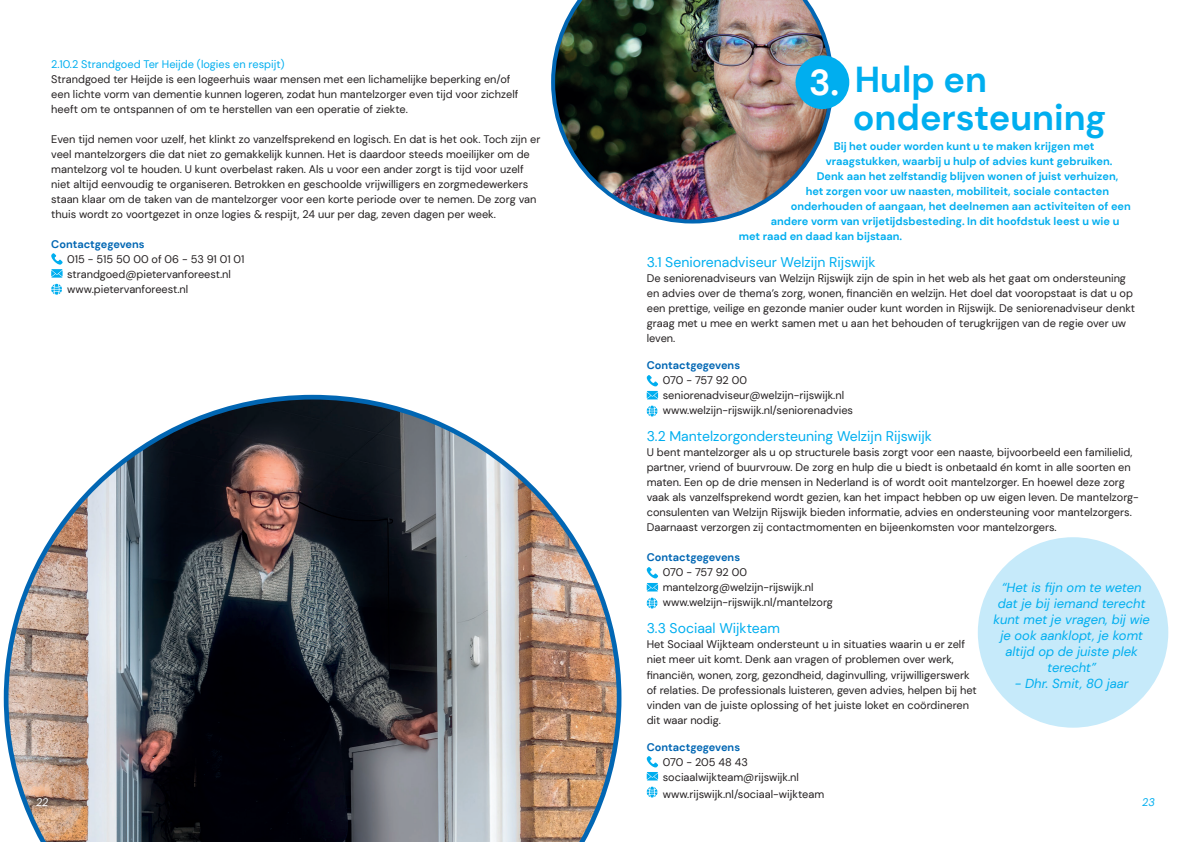
<style>
.page{position:relative;width:1191px;height:842px;background:#fff}
.page>*{position:absolute;margin:0;border:0;box-sizing:border-box;transform-origin:0 0}
.t1{font:700 36px/38px "DM Sans";color:#00aeef}
.t2{font:700 36px "DM Sans";color:#fff}
.t3{font:14px "DM Sans";color:#00aeef}
.t4{font:italic 13px/16px "DM Sans";color:#00aeef;text-align:center}
.t5{font:11px/15px "DM Sans";color:#231f20}
.t6{font:700 11px "DM Sans";color:#00aeef}
.t7{font:700 11px "DM Sans";color:#0166b3}
.t8{font:11px "DM Sans";color:#00aeef}
.t9{font:italic 11px "DM Sans";color:#fff}
.t10{font:italic 11px "DM Sans";color:#00aeef}
</style>
<div class="page">
<svg style="left:51px;top:253px;width:12px;height:25px"></svg>
<svg style="left:51px;top:284px;width:11px;height:11px"></svg>
<img style="left:4px;top:395px;width:617px;height:447px">
<svg style="left:646px;top:375px;width:12px;height:24px"></svg>
<svg style="left:646px;top:406px;width:11px;height:10px"></svg>
<svg style="left:646px;top:567px;width:12px;height:24px"></svg>
<svg style="left:646px;top:598px;width:11px;height:10px"></svg>
<svg style="left:646px;top:756px;width:12px;height:24px"></svg>
<svg style="left:646px;top:787px;width:11px;height:10px"></svg>
<img style="left:551px;top:0;width:282px;height:223px">
<div style="left:795px;top:55px;width:54px;height:54px;background:#00aeef;border-radius:50%"></div>
<div style="left:977px;top:537px;width:191px;height:191px;background:#c6eafa;border-radius:50%"></div>
<div style="left:31px;top:793px;width:22px;height:18px;background:#231f20;opacity:.75"></div>
<p class="t8" style="left:51px;top:57px;width:235px">2.10.2 Strandgoed Ter Heijde (logies en respijt)</p>
<p class="t5" style="left:51px;top:71px;width:469px">Strandgoed ter Heijde is een logeerhuis waar mensen met een lichamelijke beperking en/of een lichte vorm van dementie kunnen logeren, zodat hun mantelzorger even tijd voor zichzelf heeft om te ontspannen of om te herstellen van een operatie of ziekte.</p>
<p class="t5" style="left:51px;top:131px;width:490px">Even tijd nemen voor uzelf, het klinkt zo vanzelfsprekend en logisch. En dat is het ook. Toch zijn er veel mantelzorgers die dat niet zo gemakkelijk kunnen. Het is daardoor steeds moeilijker om de mantelzorg vol te houden. U kunt overbelast raken. Als u voor een ander zorgt is tijd voor uzelf niet altijd eenvoudig te organiseren. Betrokken en geschoolde vrijwilligers en zorgmedewerkers staan klaar om de taken van de mantelzorger voor een korte periode over te nemen. De zorg van thuis wordt zo voortgezet in onze logies &amp; respijt, 24 uur per dag, zeven dagen per week.</p>
<p class="t7" style="left:51px;top:237px;width:95px">Contactgegevens</p>
<p class="t5" style="left:67px;top:251px;width:179px">015 - 515 50 00 of 06 - 53 91 01 01 strandgoed@pietervanforeest.nl www.pietervanforeest.nl</p>
<h1 class="t1" style="left:852px;top:61px;width:255px">Hulp en ondersteuning</h1>
<p class="t6" style="left:833px;top:140px;width:262px">Bij het ouder worden kunt u te maken krijgen met</p>
<p class="t6" style="left:825px;top:155px;width:288px">vraagstukken, waarbij u hulp of advies kunt gebruiken.</p>
<p class="t6" style="left:817px;top:170px;width:303px">Denk aan het zelfstandig blijven wonen of juist verhuizen,</p>
<p class="t6" style="left:806px;top:185px;width:305px">het zorgen voor uw naasten, mobiliteit, sociale contacten</p>
<p class="t6" style="left:790px;top:200px;width:341px">onderhouden of aangaan, het deelnemen aan activiteiten of een</p>
<p class="t6" style="left:770px;top:215px;width:350px">andere vorm van vrijetijdsbesteding. In dit hoofdstuk leest u wie u</p>
<p class="t6" style="left:738px;top:230px;width:165px">met raad en daad kan bijstaan.</p>
<p class="t3" style="left:646px;top:254px;width:230px">3.1 Seniorenadviseur Welzijn Rijswijk</p>
<p class="t5" style="left:646px;top:271px;width:490px">De seniorenadviseurs van Welzijn Rijswijk zijn de spin in het web als het gaat om ondersteuning en advies over de thema’s zorg, wonen, financiën en welzijn. Het doel dat vooropstaat is dat u op een prettige, veilige en gezonde manier ouder kunt worden in Rijswijk. De seniorenadviseur denkt graag met u mee en werkt samen met u aan het behouden of terugkrijgen van de regie over uw leven.</p>
<p class="t7" style="left:646px;top:359px;width:95px">Contactgegevens</p>
<p class="t5" style="left:662px;top:373px;width:192px">070 - 757 92 00 seniorenadviseur@welzijn-rijswijk.nl www.welzijn-rijswijk.nl/seniorenadvies</p>
<p class="t3" style="left:646px;top:428px;width:287px">3.2 Mantelzorgondersteuning Welzijn Rijswijk</p>
<p class="t5" style="left:646px;top:445px;width:494px">U bent mantelzorger als u op structurele basis zorgt voor een naaste, bijvoorbeeld een familielid, partner, vriend of buurvrouw. De zorg en hulp die u biedt is onbetaald én komt in alle soorten en maten. Een op de drie mensen in Nederland is of wordt ooit mantelzorger. En hoewel deze zorg vaak als vanzelfsprekend wordt gezien, kan het impact hebben op uw eigen leven. De mantelzorg&shy;consulenten van Welzijn Rijswijk bieden informatie, advies en ondersteuning voor mantelzorgers.<br>Daarnaast verzorgen zij contactmomenten en bijeenkomsten voor mantelzorgers.</p>
<p class="t7" style="left:646px;top:551px;width:95px">Contactgegevens</p>
<p class="t5" style="left:662px;top:565px;width:172px">070 - 757 92 00 mantelzorg@welzijn-rijswijk.nl www.welzijn-rijswijk.nl/mantelzorg</p>
<p class="t3" style="left:646px;top:620px;width:135px">3.3 Sociaal Wijkteam</p>
<p class="t5" style="left:646px;top:637px;width:332px">Het Sociaal Wijkteam ondersteunt u in situaties waarin u er zelf niet meer uit komt. Denk aan vragen of problemen over werk, financiën, wonen, zorg, gezondheid, daginvulling, vrijwilligerswerk of relaties. De professionals luisteren, geven advies, helpen bij het vinden van de juiste oplossing of het juiste loket en coördineren dit waar nodig.</p>
<p class="t7" style="left:646px;top:740px;width:95px">Contactgegevens</p>
<p class="t5" style="left:662px;top:754px;width:138px">070 - 205 48 43 sociaalwijkteam@rijswijk.nl</p>
<p class="t5" style="left:662px;top:786px;width:163px">www.rijswijk.nl/sociaal-wijkteam</p>
<h1 class="t2" style="left:809px;top:60px;width:32px">3.</h1>
<p class="t4" style="left:993px;top:579px;width:158px">“Het is fijn om te weten dat je bij iemand terecht kunt met je vragen, bij wie je ook aanklopt, je komt altijd op de juiste plek terecht”</p>
<p class="t4" style="left:1014px;top:675px;width:115px">- Dhr. Smit, 80 jaar</p>
<p class="t9" style="left:36px;top:795px;width:14px">22</p>
<p class="t10" style="left:1142px;top:795px;width:14px">23</p>
</div>
